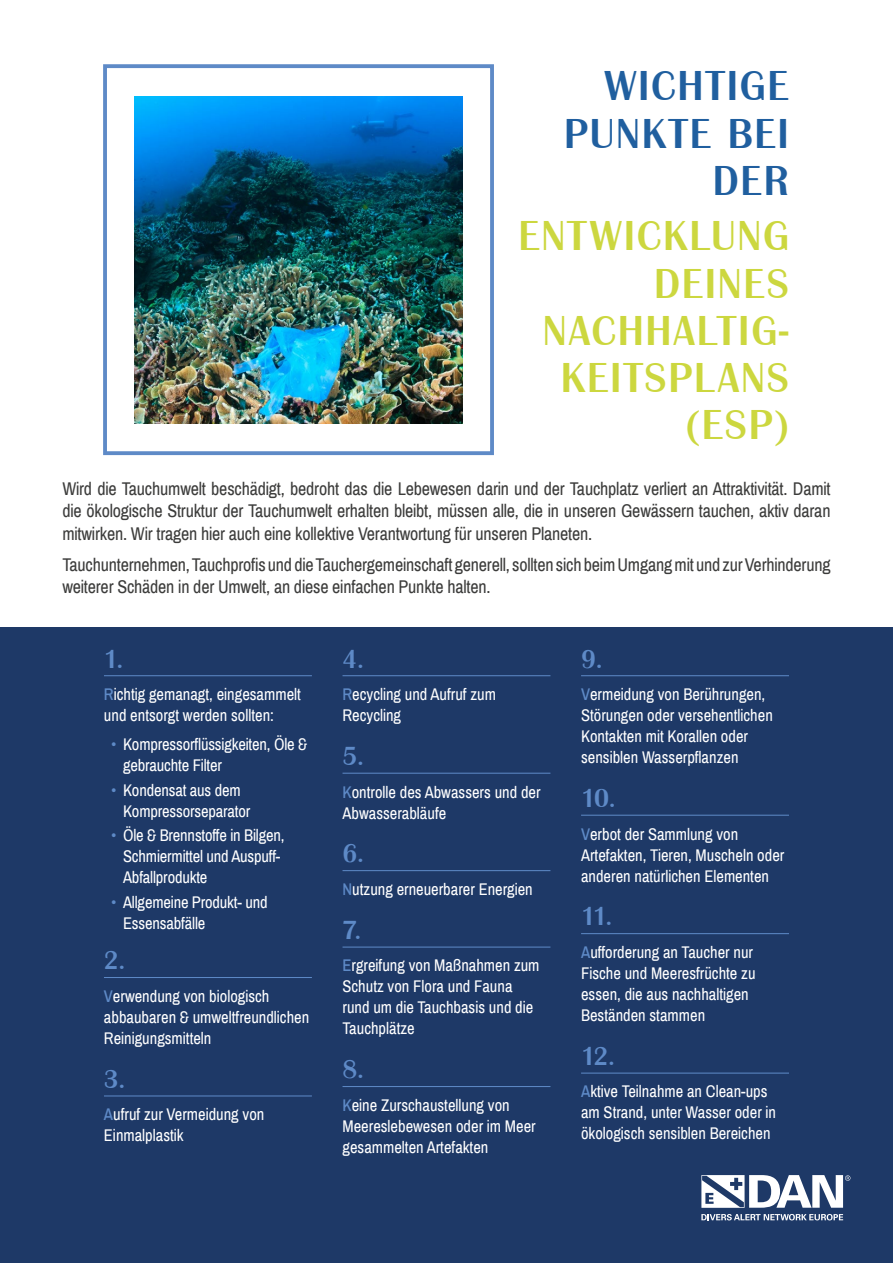
<style>
.page{position:relative;width:893px;height:1263px;background:#fff}
.page>*{position:absolute;margin:0;border:0;box-sizing:border-box;transform-origin:0 0}
.t1{font:43.2px/47.2px "Britannic Becker Med";letter-spacing:.04em;color:#ccd73f;text-align:right}
.t2{font:43.2px/47.2px "Britannic Becker Med";letter-spacing:.04em;color:#205f9f;text-align:right}
.t3{font:27px "Britannic Becker Med";color:#5e8ac7}
.t4{font:18px/22.5px "Archivo Narrow";letter-spacing:-.01em;color:#3c3c3b;text-align:justify}
.t5{font:16.5px/21px "Archivo Narrow";color:#fff}
.s1{font-weight:500;color:#5e8ac7}
</style>
<div class="page">
<div style="left:0;top:627px;width:893px;height:636px;background:#1e3967"></div>
<div style="left:103px;top:64px;width:391px;height:391px;border:4px solid #5e8ac7"></div>
<img style="left:135px;top:96px;width:327px;height:327px">
<svg style="left:701px;top:1214px;width:142px;height:6px"></svg>
<svg style="left:701px;top:1175px;width:149px;height:33px"></svg>
<hr style="left:104px;top:675px;width:208px;height:1px;background:#5e8ac7">
<hr style="left:104px;top:977px;width:208px;height:1px;background:#5e8ac7">
<hr style="left:104px;top:1095px;width:208px;height:1px;background:#5e8ac7">
<hr style="left:342px;top:675px;width:208px;height:1px;background:#5e8ac7">
<hr style="left:342px;top:773px;width:208px;height:1px;background:#5e8ac7">
<hr style="left:342px;top:870px;width:208px;height:1px;background:#5e8ac7">
<hr style="left:342px;top:946px;width:208px;height:1px;background:#5e8ac7">
<hr style="left:342px;top:1086px;width:208px;height:1px;background:#5e8ac7">
<hr style="left:581px;top:675px;width:208px;height:1px;background:#5e8ac7">
<hr style="left:581px;top:815px;width:208px;height:1px;background:#5e8ac7">
<hr style="left:581px;top:933px;width:208px;height:1px;background:#5e8ac7">
<hr style="left:581px;top:1072px;width:208px;height:1px;background:#5e8ac7">
<h1 class="t2" style="left:564px;top:63px;width:226px">WICHTIGE<br>PUNKTE BEI<br>DER</h1>
<h1 class="t1" style="left:518px;top:213px;width:272px">ENTWICKLUNG<br>DEINES<br>NACHHALTIG-<br>KEITSPLANS (ESP)</h1>
<p class="t4" style="left:62px;top:478px;width:770px">Wird die Tauchumwelt beschädigt, bedroht das die Lebewesen darin und der Tauchplatz verliert an Attraktivität. Damit die ökologische Struktur der Tauchumwelt erhalten bleibt, müssen alle, die in unseren Gewässern tauchen, aktiv daran mitwirken. Wir tragen hier auch eine kollektive Verantwortung für unseren Planeten.</p>
<p class="t4" style="left:62px;top:554px;width:770px">Tauchunternehmen, Tauchprofis und die Tauchergemeinschaft generell, sollten sich beim Umgang mit und zur Verhinderung weiterer Schäden in der Umwelt, an diese einfachen Punkte halten.</p>
<h2 class="t3" style="left:104px;top:644px;width:21px">1.</h2>
<p class="t5" style="left:104px;top:684px;width:199px"><span class="s1">R</span>ichtig gemanagt, eingesammelt und entsorgt werden sollten:</p>
<p class="t5" style="left:123px;top:734px;width:186px;text-indent:-11px"><span class="s1">•</span> Kompressorflüssigkeiten, Öle &amp; gebrauchte Filter</p>
<p class="t5" style="left:123px;top:780px;width:129px;text-indent:-11px"><span class="s1">•</span> Kondensat aus dem<br>Kompressorseparator</p>
<p class="t5" style="left:123px;top:825px;width:163px;text-indent:-11px"><span class="s1">•</span> Öle &amp; Brennstoffe in Bilgen,<br>Schmiermittel und Auspuff-<br>Abfallprodukte</p>
<p class="t5" style="left:123px;top:892px;width:146px;text-indent:-11px"><span class="s1">•</span> Allgemeine Produkt- und<br>Essensabfälle</p>
<h2 class="t3" style="left:104px;top:946px;width:23px">2.</h2>
<p class="t5" style="left:104px;top:986px;width:207px"><span class="s1">V</span>erwendung von biologisch abbaubaren &amp; umweltfreundlichen<br>Reinigungsmitteln</p>
<h2 class="t3" style="left:104px;top:1064px;width:23px">3.</h2>
<p class="t5" style="left:104px;top:1104px;width:162px"><span class="s1">A</span>ufruf zur Vermeidung von<br>Einmalplastik</p>
<h2 class="t3" style="left:342px;top:644px;width:23px">4.</h2>
<p class="t5" style="left:342px;top:684px;width:155px"><span class="s1">R</span>ecycling und Aufruf zum<br>Recycling</p>
<h2 class="t3" style="left:342px;top:741px;width:23px">5.</h2>
<p class="t5" style="left:342px;top:782px;width:200px"><span class="s1">K</span>ontrolle des Abwassers und der<br>Abwasserabläufe</p>
<h2 class="t3" style="left:342px;top:839px;width:23px">6.</h2>
<p class="t5" style="left:342px;top:879px;width:192px"><span class="s1">N</span>utzung erneuerbarer Energien</p>
<h2 class="t3" style="left:342px;top:915px;width:20px">7.</h2>
<p class="t5" style="left:342px;top:955px;width:199px"><span class="s1">E</span>rgreifung von Maßnahmen zum<br>Schutz von Flora und Fauna rund um die Tauchbasis und die<br>Tauchplätze</p>
<h2 class="t3" style="left:342px;top:1055px;width:23px">8.</h2>
<p class="t5" style="left:342px;top:1095px;width:195px"><span class="s1">K</span>eine Zurschaustellung von<br>Meereslebewesen oder im Meer gesammelten Artefakten</p>
<h2 class="t3" style="left:581px;top:644px;width:23px">9.</h2>
<p class="t5" style="left:581px;top:684px;width:193px"><span class="s1">V</span>ermeidung von Berührungen,<br>Störungen oder versehentlichen<br>Kontakten mit Korallen oder sensiblen Wasserpflanzen</p>
<h2 class="t3" style="left:581px;top:783px;width:36px">10.</h2>
<p class="t5" style="left:581px;top:824px;width:205px"><span class="s1">V</span>erbot der Sammlung von<br>Artefakten, Tieren, Muscheln oder anderen natürlichen Elementen</p>
<h2 class="t3" style="left:581px;top:902px;width:33px">11.</h2>
<p class="t5" style="left:581px;top:942px;width:176px"><span class="s1">A</span>ufforderung an Taucher nur<br>Fische und Meeresfrüchte zu essen, die aus nachhaltigen<br>Beständen stammen</p>
<h2 class="t3" style="left:581px;top:1041px;width:35px">12.</h2>
<p class="t5" style="left:581px;top:1081px;width:197px"><span class="s1">A</span>ktive Teilnahme an Clean-ups am Strand, unter Wasser oder in ökologisch sensiblen Bereichen</p>
</div>
